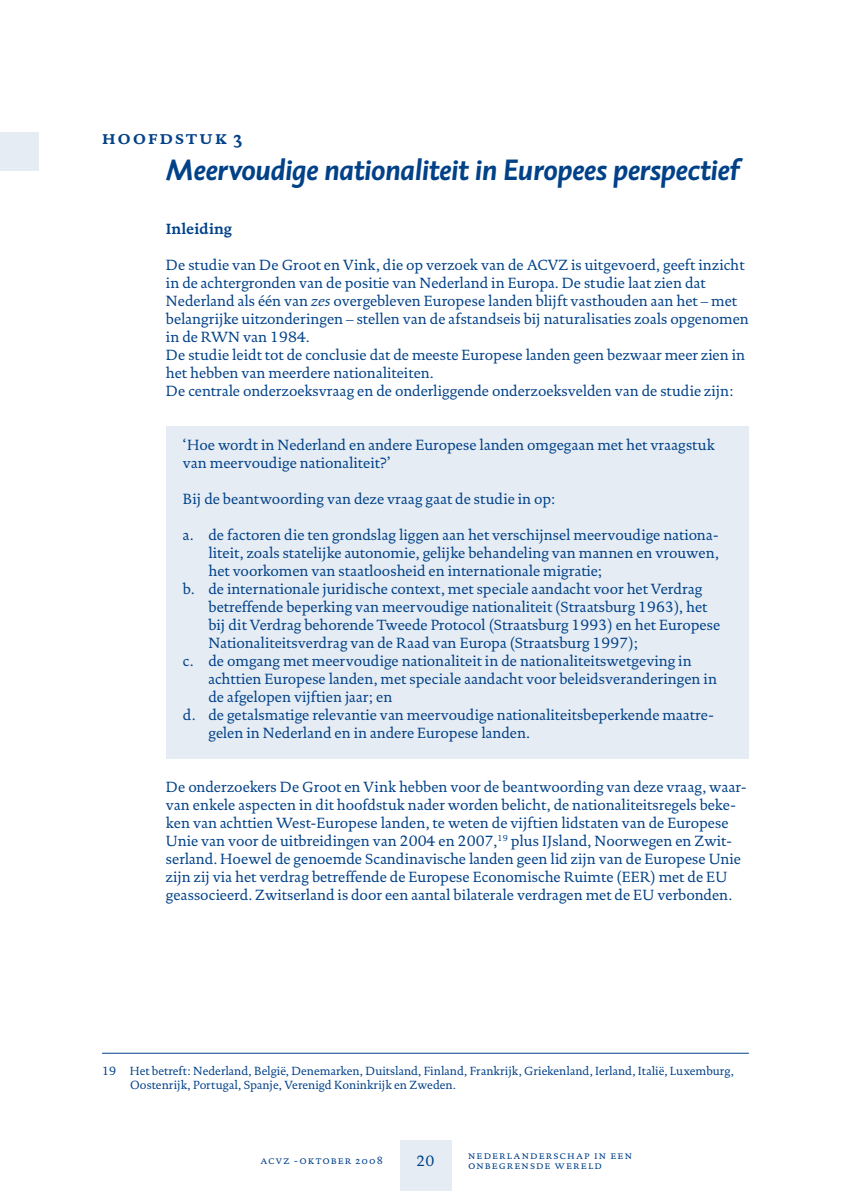
<style>
.page{position:relative;width:851px;height:1191px;background:#fff}
.page>*{position:absolute;margin:0;border:0;box-sizing:border-box;transform-origin:0 0}
.t1{font:italic 700 30px "DTL Caspari ST";color:#004188}
.t2{font:700 18px "DTL Documenta T Caps";letter-spacing:.12em;color:#004188}
.t3{font:15px/18px "DTL Documenta T";color:#004188}
.t4{font:700 15px "DTL Documenta T";color:#004188}
.t5{font:12px/14.4px "DTL Documenta T";color:#004188}
.t6{font:10.5px/10.5px "DTL Documenta T Caps";letter-spacing:.105em;color:#004188}
.s1{font-style:italic}
</style>
<div class="page">
<div style="left:400px;top:1140px;width:51px;height:51px;background:#e6ecf3"></div>
<div style="left:0;top:132px;width:38px;height:38px;background:#e6ecf3"></div>
<div style="left:166px;top:426px;width:582px;height:333px;background:#e6ecf3"></div>
<hr style="left:102px;top:1052px;width:646px;height:1px;background:#004188">
<p class="t2" style="left:102px;top:127px;width:141px">hoofdstuk 3</p>
<h1 class="t1" style="left:166px;top:151px;width:574px">Meervoudige nationaliteit in Europees perspectief</h1>
<p class="t4" style="left:166px;top:220px;width:68px">Inleiding</p>
<p class="t3" style="left:166px;top:256px;width:584px">De studie van De Groot en Vink, die op verzoek van de ACVZ is uitgevoerd, geeft inzicht in de achtergronden van de positie van Nederland in Europa. De studie laat zien dat Nederland als één van <span class="s1">zes</span> overgebleven Europese landen blijft vasthouden aan het – met belangrijke uitzonderingen – stellen van de afstandseis bij naturalisaties zoals opgenomen in de RWN van 1984.<br>De studie leidt tot de conclusie dat de meeste Europese landen geen bezwaar meer zien in het hebben van meerdere nationaliteiten.<br>De centrale onderzoeksvraag en de onderliggende onderzoeksvelden van de studie zijn:</p>
<p class="t3" style="left:183px;top:436px;width:533px">‘Hoe wordt in Nederland en andere Europese landen omgegaan met het vraagstuk van meervoudige nationaliteit?’</p>
<p class="t3" style="left:183px;top:490px;width:374px">Bij de beantwoording van deze vraag gaat de studie in op:</p>
<p class="t3" style="left:183px;top:526px;width:537px">a. de factoren die ten grondslag liggen aan het verschijnsel meervoudige nationa-</p>
<p class="t3" style="left:208px;top:544px;width:512px">liteit, zoals statelijke autonomie, gelijke behandeling van mannen en vrouwen,</p>
<p class="t3" style="left:208px;top:562px;width:395px">het voorkomen van staatloosheid en internationale migratie;</p>
<p class="t3" style="left:183px;top:580px;width:521px">b. de internationale juridische context, met speciale aandacht voor het Verdrag</p>
<p class="t3" style="left:208px;top:598px;width:500px">betreffende beperking van meervoudige nationaliteit (Straatsburg 1963 ), het</p>
<p class="t3" style="left:208px;top:616px;width:513px">bij dit Verdrag behorende Tweede Protocol (Straatsburg 1993 ) en het Europese</p>
<p class="t3" style="left:208px;top:634px;width:431px">Nationaliteitsverdrag van de Raad van Europa (Straatsburg 1997);</p>
<p class="t3" style="left:183px;top:652px;width:510px">c. de omgang met meervoudige nationaliteit in de nationaliteitswetgeving in</p>
<p class="t3" style="left:208px;top:670px;width:510px">achttien Europese landen, met speciale aandacht voor beleidsveranderingen in</p>
<p class="t3" style="left:208px;top:688px;width:185px">de afgelopen vijftien jaar; en</p>
<p class="t3" style="left:183px;top:706px;width:533px">d. de getalsmatige relevantie van meervoudige nationaliteitsbeperkende maatre-</p>
<p class="t3" style="left:208px;top:724px;width:323px">gelen in Nederland en in andere Europese landen.</p>
<p class="t3" style="left:166px;top:778px;width:582px">De onderzoekers De Groot en Vink hebben voor de beantwoording van deze vraag, waar&shy;van enkele aspecten in dit hoofdstuk nader worden belicht, de nationaliteitsregels beke&shy;ken van achttien West-Europese landen, te weten de vijftien lidstaten van de Europese Unie van voor de uitbreidingen van 2004 en 2007,<sup>19</sup> plus IJsland, Noorwegen en Zwit&shy;serland. Hoewel de genoemde Scandinavische landen geen lid zijn van de Europese Unie zijn zij via het verdrag betreffende de Europese Economische Ruimte (EER) met de EU geassocieerd. Zwitserland is door een aantal bilaterale verdragen met de EU verbonden.</p>
<p class="t5" style="left:130px;top:1063px;width:605px;text-indent:-28px">19 Het betreft: Nederland, België, Denemarken, Duitsland, Finland, Frankrijk, Griekenland, Ierland, Italië, Luxemburg,<br>Oostenrijk, Portugal, Spanje, Verenigd Koninkrijk en Zweden.</p>
<p class="t6" style="left:260px;top:1155px;width:124px">acvz -oktober 2008</p>
<p class="t3" style="left:416px;top:1152px;width:19px">20</p>
<p class="t6" style="left:468px;top:1150px;width:165px">nederlanderschap in een onbegrensde wereld</p>
</div>
